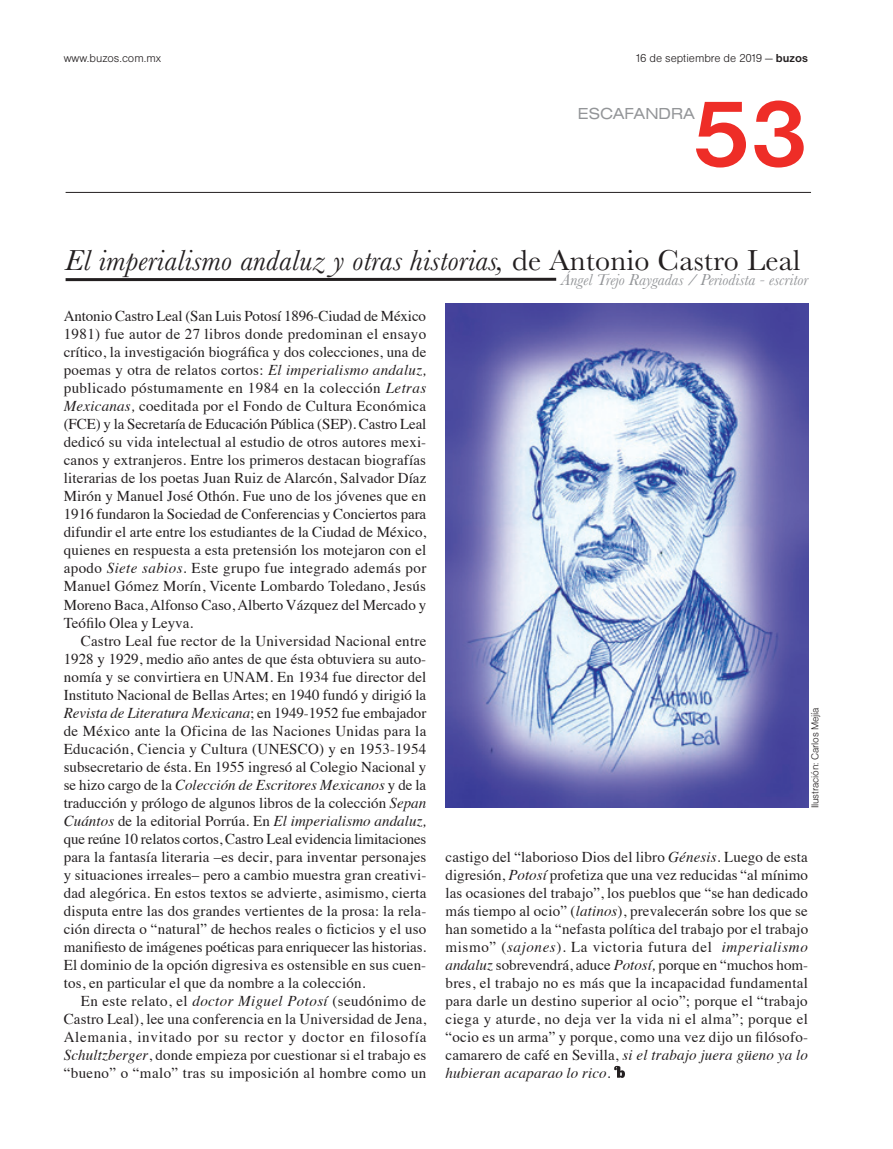
<style>
.page{position:relative;width:893px;height:1149px;background:#fff}
.page>*{position:absolute;margin:0;border:0;box-sizing:border-box;transform-origin:0 0}
.t1{font:700 98.55px "Nimbus San D";color:#ee2d27}
.t2{font:italic 30px "Baskerville";letter-spacing:.01em;color:#231f20}
.t3{font:italic 16.5px "Baskerville";color:#939598}
.t4{font:16.5px "Nimbus San D Regu Exte";color:#939598}
.t5{font:15px/18px "Times";letter-spacing:.01em;color:#231f20;text-align:justify}
.t6{font:12px "Nimbus San D Ligh";color:#231f20}
.t7{font:10.5px "Nimbus Sans DOT Ligh";letter-spacing:-.01em;color:#231f20}
.s1{font-family:"Nimbus San D";font-weight:700}
.s2{font-style:normal}
.s3{font-style:italic}
</style>
<div class="page">
<hr style="left:66px;top:192px;width:745px;height:1px;background:#231f20">
<hr style="left:66px;top:278px;width:490px;height:3px;background:#231f20">
<img style="left:446px;top:303px;width:362px;height:504px">
<svg style="left:614px;top:1065px;width:11px;height:12px"></svg>
<p class="t6" style="left:64px;top:51px;width:99px">www.buzos.com.mx</p>
<p class="t6" style="left:636px;top:51px;width:173px">16 de septiembre de 2019 — <span class="s1">buzos</span></p>
<p class="t4" style="left:578px;top:104px;width:119px">ESCAFANDRA</p>
<h1 class="t1" style="left:691px;top:78px;width:118px">53</h1>
<h2 class="t2" style="left:65px;top:240px;width:737px">El imperialismo andaluz y otras historias, <span class="s2">de Antonio Castro Leal</span></h2>
<p class="t3" style="left:561px;top:269px;width:249px">Ángel Trejo Raygadas / Periodista - escritor</p>
<p class="t5" style="left:64px;top:306px;width:364px">Antonio Castro Leal (San Luis Potosí 1896-Ciudad de México 1981) fue autor de 27 libros donde predominan el ensayo crítico, la investigación biográfica y dos colecciones, una de poemas y otra de relatos cortos: <span class="s3">El imperialismo andaluz, </span>publicado póstumamente en 1984 en la colección <span class="s3">Letras Mexicanas,</span> coeditada por el Fondo de Cultura Económica (FCE) y la Secretaría de Educación Pública (SEP). Castro Leal dedicó su vida intelectual al estudio de otros autores mexi&shy;canos y extranjeros. Entre los primeros destacan biografías literarias de los poetas Juan Ruiz de Alarcón, Salvador Díaz Mirón y Manuel José Othón. Fue uno de los jóvenes que en 1916 fundaron la Sociedad de Conferencias y Conciertos para difundir el arte entre los estudiantes de la Ciudad de México, quienes en respuesta a esta pretensión los motejaron con el apodo <span class="s3">Siete sabios</span>. Este grupo fue integrado además por Manuel Gómez Morín, Vicente Lombardo Toledano, Jesús Moreno Baca, Alfonso Caso, Alberto Vázquez del Mercado y Teófilo Olea y Leyva.</p>
<p class="t5" style="left:64px;top:630px;width:364px;text-indent:17px">Castro Leal fue rector de la Universidad Nacional entre 1928 y 1929, medio año antes de que ésta obtuviera su auto&shy;nomía y se convirtiera en UNAM. En 1934 fue director del Instituto Nacional de Bellas Artes; en 1940 fundó y dirigió la <span class="s3">Revista de Literatura Mexicana</span>; en 1949-1952 fue embajador de México ante la Oficina de las Naciones Unidas para la Educación, Ciencia y Cultura (UNESCO) y en 1953-1954 subsecretario de ésta. En 1955 ingresó al Colegio Nacional y se hizo cargo de la <span class="s3">Colección de Escritores Mexicanos</span> y de la traducción y prólogo de algunos libros de la colección <span class="s3">Sepan Cuántos</span> de la editorial Porrúa. En <span class="s3">El imperialismo andaluz, </span>que reúne 10 relatos cortos, Castro Leal evidencia limitaciones para la fantasía literaria –es decir, para inventar personajes y situaciones irreales– pero a cambio muestra gran creativi&shy;dad alegórica. En estos textos se advierte, asimismo, cierta disputa entre las dos grandes vertientes de la prosa: la rela&shy;ción directa o “natural” de hechos reales o ficticios y el uso manifiesto de imágenes poéticas para enriquecer las historias.<br>El dominio de la opción digresiva es ostensible en sus cuen&shy;tos, en particular el que da nombre a la colección.</p>
<p class="t5" style="left:64px;top:990px;width:364px;text-indent:17px">En este relato, el <span class="s3">doctor Miguel Potosí</span> (seudónimo de Castro Leal), lee una conferencia en la Universidad de Jena, Alemania, invitado por su rector y doctor en filosofía <span class="s3">Schultzberger</span>, donde empieza por cuestionar si el trabajo es “bueno” o “malo” tras su imposición al hombre como un</p>
<p class="t7" style="left:809px;top:808px;width:102px;rotate:-90deg">Ilustración: Carlos Mejía</p>
<p class="t5" style="left:445px;top:846px;width:364px">castigo del “laborioso Dios del libro <span class="s3">Génesis.</span> Luego de esta digresión, <span class="s3">Potosí</span> profetiza que una vez reducidas “al mínimo las ocasiones del trabajo”, los pueblos que “se han dedicado más tiempo al ocio” (<span class="s3">latinos</span>), prevalecerán sobre los que se han sometido a la “nefasta política del trabajo por el trabajo mismo” (<span class="s3">sajones</span>). La victoria futura del <span class="s3">imperialismo andaluz</span> sobrevendrá, aduce <span class="s3">Potosí,</span> porque en “muchos hom&shy;bres, el trabajo no es más que la incapacidad fundamental para darle un destino superior al ocio”; porque el “trabajo ciega y aturde, no deja ver la vida ni el alma”; porque el “ocio es un arma” y porque, como una vez dijo un filósofo&shy;camarero de café en Sevilla, <span class="s3">si el trabajo juera güeno ya lo hubieran acaparao lo rico</span>.</p>
</div>
